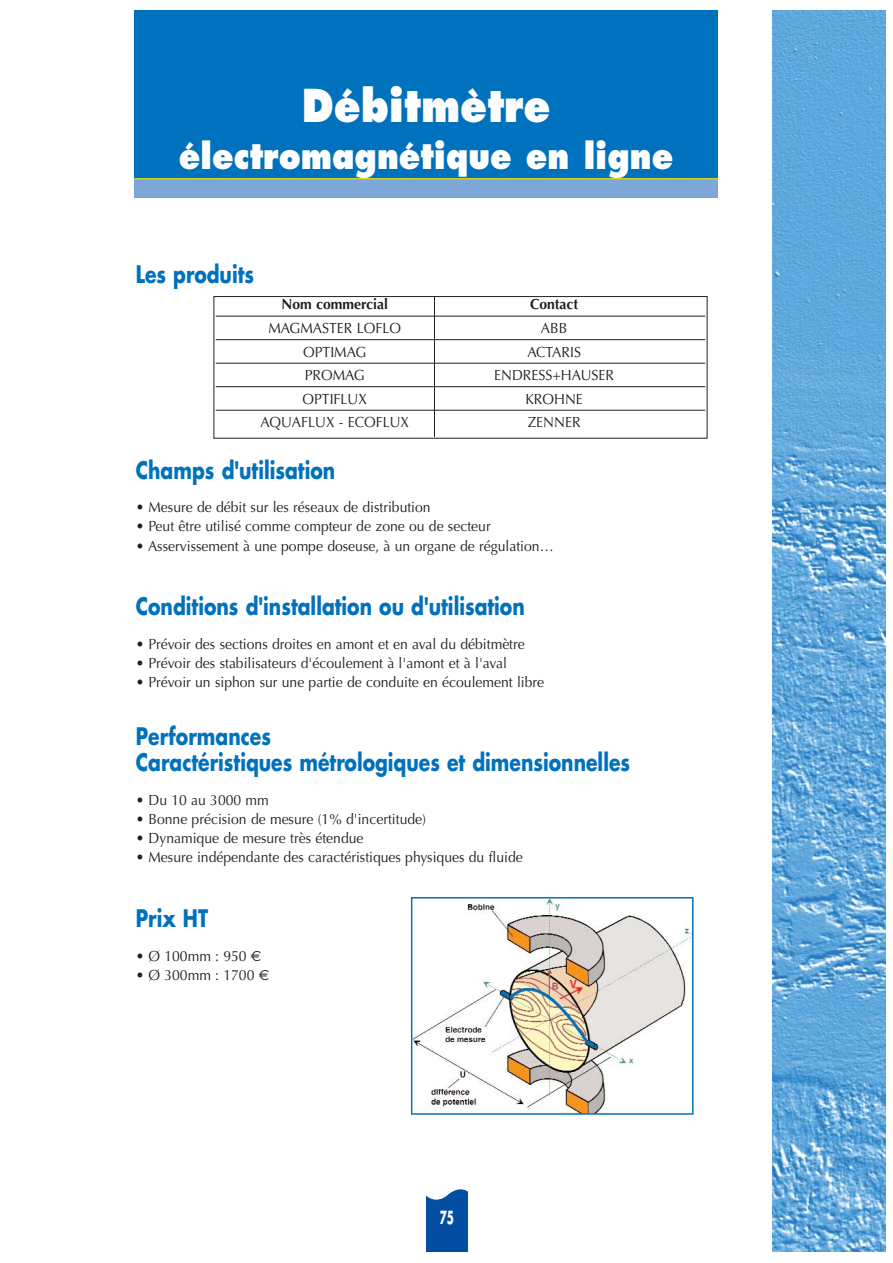
<style>
.page{position:relative;width:893px;height:1263px;background:#fff}
.page>*{position:absolute;margin:0;border:0;box-sizing:border-box;transform-origin:0 0}
.t1{font:800 44.1px "Futura";color:#fff;scale:.88 1}
.t2{font:800 35.25px "Futura";color:#fff;scale:.88 1}
.t3{font:700 23.55px/26.4px "Futura";color:#0071bc;scale:.8 1}
.t4{font:700 17.7px "Futura";color:#fff;scale:.6 1}
.t5{font:14.7px "Optima";color:#231f20;scale:.95 1}
.t6{font:700 14.7px "Optima";color:#231f20;scale:.95 1}
.s1{font-family:"Euro Sans"}
</style>
<div class="page">
<div style="left:134px;top:156px;width:584px;height:42px;background:#7ca7d8"></div>
<div style="left:134px;top:11px;width:584px;height:168px;background:#0071bc"></div>
<hr style="left:134px;top:178px;width:584px;height:1px;background:#fff200">
<img style="left:772px;top:11px;width:113px;height:1240px">
<img style="left:413px;top:899px;width:278px;height:214px">
<div style="left:411px;top:897px;width:282px;height:218px;border:1px solid #0071bc"></div>
<svg style="left:426px;top:1189px;width:42px;height:62px"></svg>
<hr style="left:216px;top:316px;width:489px;height:1px;background:#231f20">
<hr style="left:216px;top:339px;width:489px;height:1px;background:#231f20">
<hr style="left:216px;top:363px;width:489px;height:1px;background:#231f20">
<hr style="left:216px;top:386px;width:489px;height:1px;background:#231f20">
<hr style="left:216px;top:410px;width:489px;height:1px;background:#231f20">
<div style="left:213px;top:296px;width:494px;height:143px;border:1px solid #231f20"></div>
<hr style="left:434px;top:296px;width:1px;height:141px;background:#231f20">
<h1 class="t1" style="left:302px;top:86px;width:284px">Débitmètre</h1>
<h2 class="t2" style="left:179px;top:140px;width:563px">électromagnétique en ligne</h2>
<h3 class="t3" style="left:136px;top:263px;width:149px">Les produits</h3>
<p class="t6" style="left:281px;top:298px;width:113px">Nom commercial</p>
<p class="t6" style="left:530px;top:298px;width:52px">Contact</p>
<p class="t5" style="left:268px;top:322px;width:141px">MAGMASTER LOFLO</p>
<p class="t5" style="left:541px;top:322px;width:29px">ABB</p>
<p class="t5" style="left:303px;top:345px;width:68px">OPTIMAG</p>
<p class="t5" style="left:527px;top:345px;width:58px">ACTARIS</p>
<p class="t5" style="left:305px;top:369px;width:65px">PROMAG</p>
<p class="t5" style="left:494px;top:369px;width:128px">ENDRESS+HAUSER</p>
<p class="t5" style="left:302px;top:392px;width:69px">OPTIFLUX</p>
<p class="t5" style="left:525px;top:392px;width:62px">KROHNE</p>
<p class="t5" style="left:260px;top:416px;width:158px">AQUAFLUX - ECOFLUX</p>
<p class="t5" style="left:527px;top:416px;width:57px">ZENNER</p>
<h3 class="t3" style="left:136px;top:459px;width:251px">Champs d'utilisation</h3>
<p class="t5" style="left:136px;top:501px;width:312px">• Mesure de débit sur les réseaux de distribution</p>
<p class="t5" style="left:136px;top:520px;width:375px">• Peut être utilisé comme compteur de zone ou de secteur</p>
<p class="t5" style="left:136px;top:540px;width:441px">• Asservissement à une pompe doseuse, à un organe de régulation…</p>
<h3 class="t3" style="left:136px;top:595px;width:488px">Conditions d'installation ou d'utilisation</h3>
<p class="t5" style="left:136px;top:638px;width:411px">• Prévoir des sections droites en amont et en aval du débitmètre</p>
<p class="t5" style="left:136px;top:657px;width:392px">• Prévoir des stabilisateurs d'écoulement à l'amont et à l'aval</p>
<p class="t5" style="left:136px;top:676px;width:431px">• Prévoir un siphon sur une partie de conduite en écoulement libre</p>
<h3 class="t3" style="left:136px;top:725px;width:619px">Performances<br>Caractéristiques métrologiques et dimensionnelles</h3>
<p class="t5" style="left:136px;top:794px;width:142px">• Du 10 au 3000 mm</p>
<p class="t5" style="left:136px;top:813px;width:307px">• Bonne précision de mesure (1% d'incertitude)</p>
<p class="t5" style="left:136px;top:832px;width:241px">• Dynamique de mesure très étendue</p>
<p class="t5" style="left:136px;top:851px;width:409px">• Mesure indépendante des caractéristiques physiques du fluide</p>
<h3 class="t3" style="left:136px;top:907px;width:92px">Prix HT</h3>
<p class="t5" style="left:136px;top:950px;width:134px">• Ø 100mm : 950 <span class="s1">€</span></p>
<p class="t5" style="left:136px;top:969px;width:142px">• Ø 300mm : 1700 <span class="s1">€</span></p>
<p class="t4" style="left:439px;top:1209px;width:26px">75</p>
</div>
